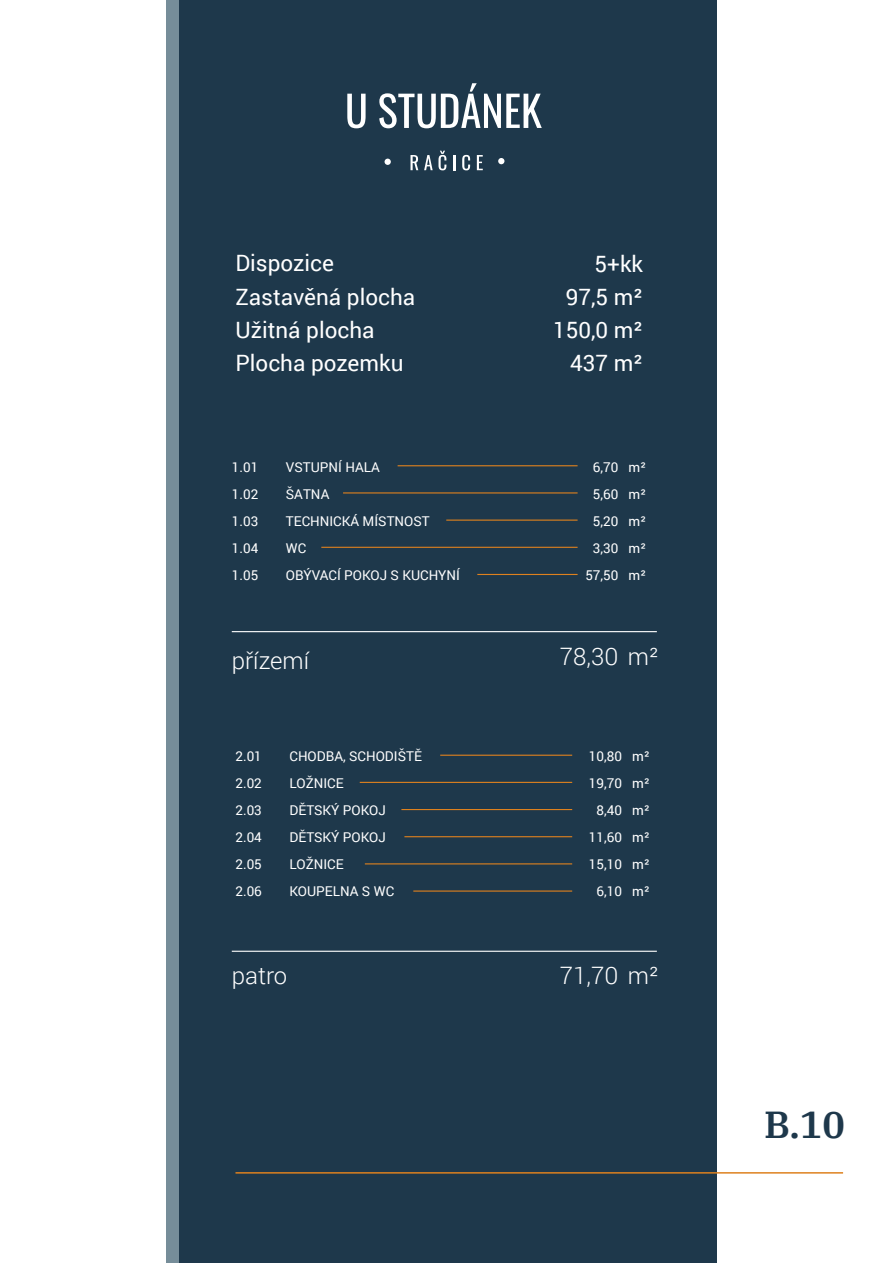
<style>
.page{position:relative;width:893px;height:1263px;background:#fff}
.page>*{position:absolute;margin:0;border:0;box-sizing:border-box;transform-origin:0 0}
.t1{font:600 37.5px "IBM Plex Serif";color:#1e384b}
.t2{font:300 24px "Roboto";color:#fff}
.t3{font:22.5px/33px "Roboto";color:#fff}
.t4{font:13.5px/27px "Roboto";color:#fff;text-align:justify}
</style>
<div class="page">
<div style="left:166px;top:0;width:550px;height:1263px;background:#768d99"></div>
<div style="left:179px;top:0;width:537px;height:1263px;background:#1e384b"></div>
<svg style="left:347px;top:94px;width:19px;height:34px"></svg>
<svg style="left:379px;top:83px;width:163px;height:45px"></svg>
<svg style="left:410px;top:155px;width:8px;height:15px"></svg>
<svg style="left:424px;top:151px;width:22px;height:19px"></svg>
<svg style="left:453px;top:155px;width:2px;height:15px"></svg>
<svg style="left:462px;top:155px;width:8px;height:15px"></svg>
<svg style="left:477px;top:155px;width:6px;height:15px"></svg>
<svg style="left:385px;top:159px;width:6px;height:6px"></svg>
<svg style="left:498px;top:158px;width:6px;height:6px"></svg>
<hr style="left:235px;top:1172px;width:608px;height:1px;background:#de811e">
<hr style="left:398px;top:465px;width:180px;height:1px;background:#de811e">
<hr style="left:343px;top:492px;width:235px;height:1px;background:#de811e">
<hr style="left:446px;top:519px;width:132px;height:2px;background:#de811e">
<hr style="left:321px;top:547px;width:257px;height:1px;background:#de811e">
<hr style="left:477px;top:574px;width:101px;height:1px;background:#de811e">
<hr style="left:232px;top:631px;width:425px;height:1px;background:#fff">
<hr style="left:440px;top:755px;width:132px;height:1px;background:#de811e">
<hr style="left:360px;top:782px;width:212px;height:1px;background:#de811e">
<hr style="left:401px;top:809px;width:171px;height:1px;background:#de811e">
<hr style="left:404px;top:836px;width:168px;height:1px;background:#de811e">
<hr style="left:365px;top:863px;width:207px;height:1px;background:#de811e">
<hr style="left:232px;top:951px;width:425px;height:1px;background:#fff">
<hr style="left:413px;top:890px;width:159px;height:2px;background:#de811e">
<h3 class="t3" style="left:235px;top:246px;width:181px">Dispozice<br>Zastavěná plocha<br>Užitná plocha<br>Plocha pozemku</h3>
<h3 class="t3" style="left:553px;top:246px;width:91px;text-align:right">5+kk<br>97,5 m²<br>150,0 m²<br>437 m²</h3>
<p class="t4" style="left:286px;top:453px;width:175px;text-align:left">VSTUPNÍ HALA<br>ŠATNA<br>TECHNICKÁ MÍSTNOST<br>WC<br>OBÝVACÍ POKOJ S KUCHYNÍ</p>
<p class="t4" style="left:585px;top:453px;width:35px;text-align:center">6,70<br>5,60<br>5,20<br>3,30<br>57,50</p>
<p class="t4" style="left:232px;top:453px;width:28px">1.01<br>1.02<br>1.03<br>1.04<br>1.05</p>
<p class="t4" style="left:629px;top:453px;width:19px">m² m² m² m² m²</p>
<h2 class="t2" style="left:232px;top:644px;width:79px">přízemí</h2>
<h2 class="t2" style="left:560px;top:640px;width:100px">78,30 m²</h2>
<p class="t4" style="left:289px;top:742px;width:134px;text-align:left">CHODBA, SCHODIŠTĚ<br>LOŽNICE<br>DĚTSKÝ POKOJ<br>DĚTSKÝ POKOJ<br>LOŽNICE<br>KOUPELNA S WC</p>
<p class="t4" style="left:589px;top:742px;width:35px;text-align:center">10,80<br>19,70<br>8,40<br>11,60<br>15,10<br>6,10</p>
<p class="t4" style="left:235px;top:742px;width:28px">2.01<br>2.02<br>2.03<br>2.04<br>2.05<br>2.06</p>
<p class="t4" style="left:632px;top:742px;width:19px">m² m² m² m² m² m²</p>
<h2 class="t2" style="left:232px;top:959px;width:57px">patro</h2>
<h2 class="t2" style="left:560px;top:959px;width:100px">71,70 m²</h2>
<h1 class="t1" style="left:764px;top:1095px;width:82px">B.10</h1>
</div>
